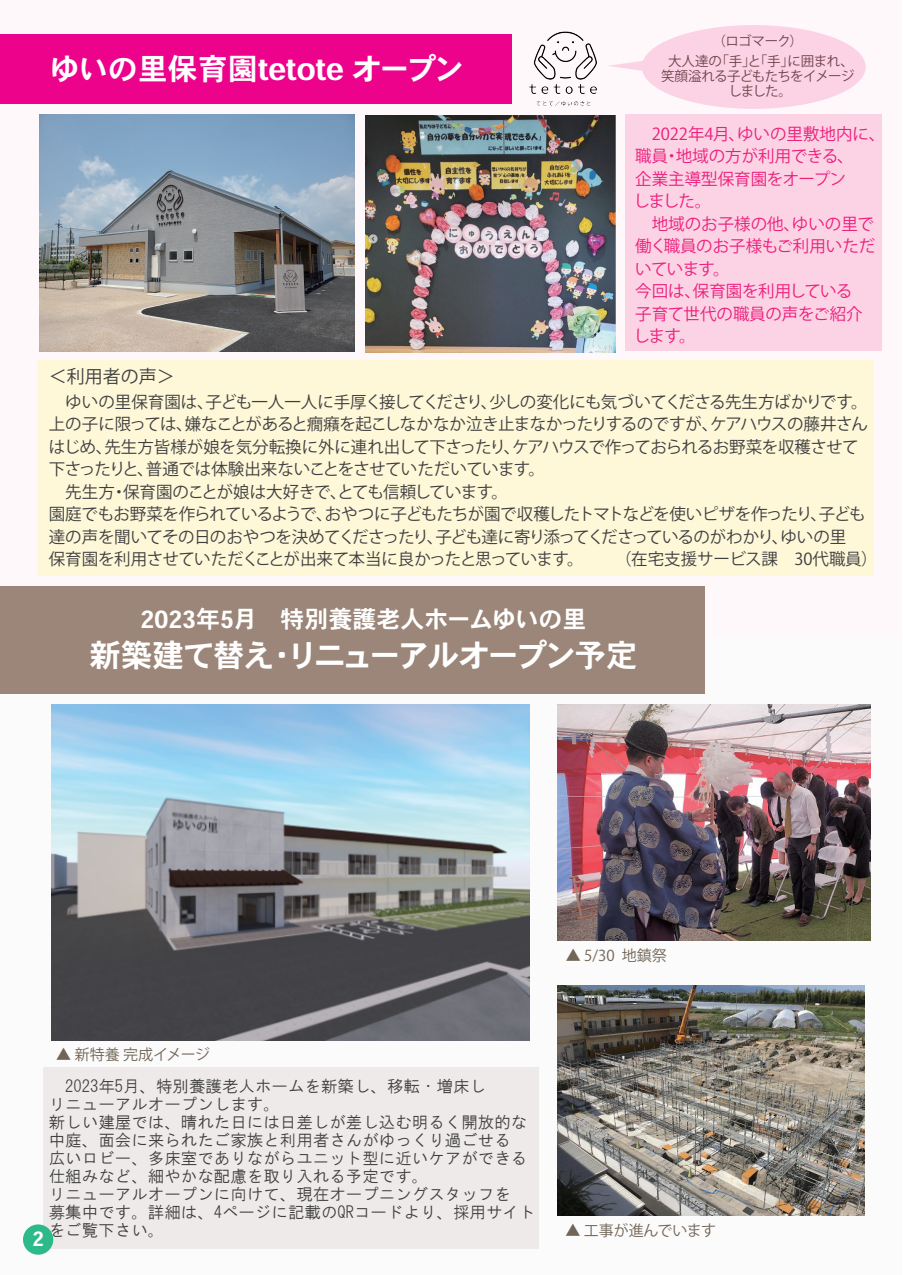
<style>
.page{position:relative;width:903px;height:1275px;background:#fff}
.page>*{position:absolute;margin:0;border:0;box-sizing:border-box;transform-origin:0 0}
.t1{font:31.5px "Heisei Kaku Go Std W7";letter-spacing:-.05em;color:#fff}
.t2{font:30px "Heisei Kaku Go Std W7";color:#fff}
.t3{font:24px "Heisei Kaku Go Std W7";color:#fff}
.t4{font:19.95px "Heisei Kaku Go Std W7";color:#fff}
.t5{font:18px "Koz Go Pr 6 N";color:#3e3e3f}
.t6{font:16.5px/22.5px "Koz Go Pr 6 N";letter-spacing:-.03em;color:#3e3e3f}
.t7{font:16.5px/18px "HG Gothic M";color:#3e3e3f}
.t8{font:16.5px/22.5px "Koz Go Pr 6 N";color:#ee1e7b}
.t9{font:16.5px "Koz Go Pr 6 N";color:#3e3e3f}
.t10{font:15px "Koz Go Pr 6 N";color:#716557}
.t11{font:15px "Koz Go Pr 6 N";letter-spacing:-.02em;color:#716557}
.t12{font:13.5px/19.5px "Koz Go Pr 6 N";letter-spacing:-.01em;color:#594a41;text-align:center}
.t13{font:13.5px/15px "Koz Go Pr 6 N";letter-spacing:-.05em;color:#594a41;text-align:center}
</style>
<div class="page">
<div style="left:0;top:638px;width:902px;height:636px;background:#fcfbfb"></div>
<div style="left:0;top:0;width:902px;height:637px;background:#fef8fb"></div>
<img style="left:39px;top:114px;width:316px;height:237px">
<div style="left:0;top:34px;width:512px;height:69px;background:#ed028c"></div>
<img style="left:365px;top:115px;width:250px;height:237px">
<div style="left:0;top:586px;width:705px;height:107px;background:#9b8679"></div>
<img style="left:52px;top:705px;width:478px;height:335px">
<img style="left:557px;top:704px;width:314px;height:236px">
<img style="left:557px;top:985px;width:307px;height:230px">
<div style="left:43px;top:1066px;width:495px;height:182px;background:#eeeae9"></div>
<div style="left:23px;top:1224px;width:30px;height:30px;background:#2db98a;border-radius:50%"></div>
<div style="left:37px;top:360px;width:837px;height:216px;background:#fef7d8"></div>
<div style="left:625px;top:114px;width:257px;height:237px;background:#fbd3e5"></div>
<img style="left:529px;top:31px;width:68px;height:75px">
<svg style="left:608px;top:25px;width:258px;height:84px"></svg>
<h2 class="t2" style="left:50px;top:51px;width:415px">ゆいの里保育園tetote オープン</h2>
<p class="t5" style="left:49px;top:366px;width:127px">＜利用者の声＞</p>
<p class="t12" style="left:668px;top:32px;width:187px">（ロゴマーク）<br>大人達の「手」と「手」に囲まれ、</p>
<p class="t13" style="left:661px;top:69px;width:195px">笑顔溢れる子どもたちをイメージしました。</p>
<p class="t8" style="left:633px;top:123px;width:253px">　2022年4月、ゆいの里敷地内に、職員・地域の方が利用できる、<br>企業主導型保育園をオープン<br>しました。<br>　地域のお子様の他、ゆいの里で働く職員のお子様もご利用いただいています。<br>今回は、保育園を利用している<br>子育て世代の職員の声をご紹介<br>します。</p>
<p class="t6" style="left:49px;top:390px;width:821px;text-indent:16px">ゆいの里保育園は、子ども一人一人に手厚く接してくださり、少しの変化にも気づいてくださる先生方ばかりです。上の子に限っては、嫌なことがあると癇癪を起こしなかなか泣き止まなかったりするのですが、ケアハウスの藤井さんはじめ、先生方皆様が娘を気分転換に外に連れ出して下さったり、ケアハウスで作っておられるお野菜を収穫させて下さったりと、普通では体験出来ないことをさせていただいています。<br>　先生方・保育園のことが娘は大好きで、とても信頼しています。<br>園庭でもお野菜を作られているようで、おやつに子どもたちが園で収穫したトマトなどを使いピザを作ったり、子ども達の声を聞いてその日のおやつを決めてくださったり、子ども達に寄り添ってくださっているのがわかり、ゆいの里<br>保育園を利用させていただくことが出来て本当に良かったと思っています。</p>
<p class="t9" style="left:615px;top:550px;width:264px">（在宅支援サービス課　30代職員）</p>
<h3 class="t3" style="left:141px;top:605px;width:447px">2023年5月　特別養護老人ホームゆいの里</h3>
<h1 class="t1" style="left:89px;top:636px;width:550px">新築建て替え・リニューアルオープン予定</h1>
<p class="t10" style="left:566px;top:946px;width:102px">▲ 5/30 地鎮祭</p>
<p class="t11" style="left:56px;top:1045px;width:155px">▲ 新特養 完成イメージ</p>
<p class="t7" style="left:49px;top:1076px;width:488px">　2023年5月、特別養護老人ホームを新築し、移転・増床し<br>リニューアルオープンします。<br>新しい建屋では、晴れた日には日差しが差し込む明るく開放的な中庭、面会に来られたご家族と利用者さんがゆっくり過ごせる<br>広いロビー、多床室でありながらユニット型に近いケアができる仕組みなど、細やかな配慮を取り入れる予定です。<br>リニューアルオープンに向けて、現在オープニングスタッフを<br>募集中です。詳細は、4ページに記載のQRコードより、採用サイトをご覧下さい。</p>
<p class="t4" style="left:32px;top:1226px;width:13px">2</p>
<p class="t10" style="left:565px;top:1221px;width:152px">▲ 工事が進んでいます</p>
</div>
